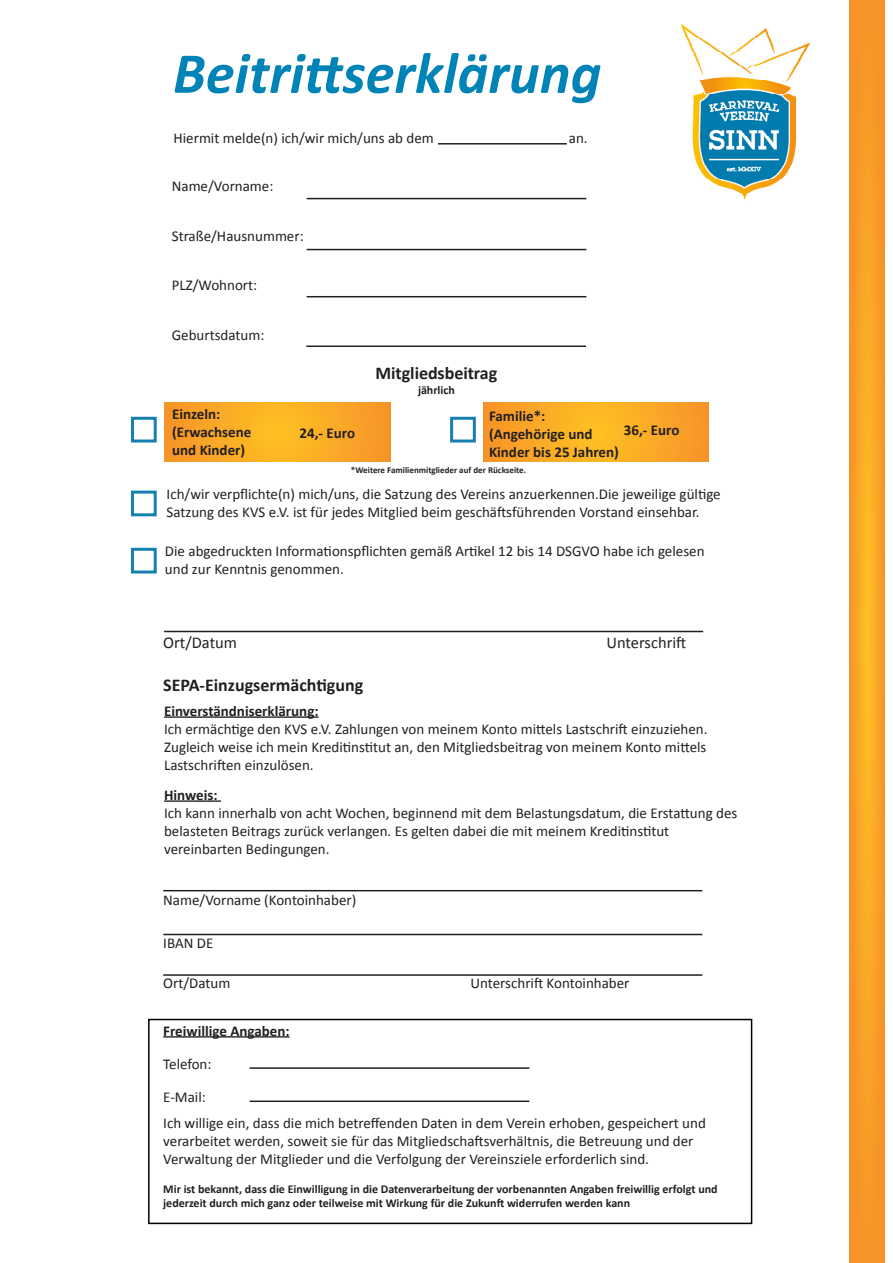
<style>
.page{position:relative;width:893px;height:1263px;background:#fff}
.page>*{position:absolute;margin:0;border:0;box-sizing:border-box;transform-origin:0 0}
.t1{font:italic 700 58.5px "Calibri";color:#0083b6}
.t2{font:700 18px "Calibri";letter-spacing:-.005em;color:#231f20}
.t3{font:16.5px "Calibri";color:#231f20}
.t4{font:15px/18px "Calibri";color:#231f20}
.t5{font:700 15px/18px "Calibri";color:#231f20}
.t6{font:700 12px/14.4px "Calibri";color:#231f20}
.t7{font:700 9px "Calibri";color:#231f20}
</style>
<div class="page">
<svg style="left:483px;top:402px;width:226px;height:59px;background:#f9a926"></svg>
<svg style="left:165px;top:402px;width:226px;height:59px;background:#f9a926"></svg>
<hr style="left:438px;top:143px;width:129px;height:2px;background:#231f20">
<hr style="left:307px;top:198px;width:279px;height:1px;background:#231f20">
<hr style="left:307px;top:249px;width:279px;height:1px;background:#231f20">
<hr style="left:307px;top:296px;width:279px;height:1px;background:#231f20">
<hr style="left:306px;top:345px;width:280px;height:2px;background:#231f20">
<hr style="left:164px;top:631px;width:539px;height:1px;background:#231f20">
<hr style="left:164px;top:716px;width:155px;height:2px;background:#231f20">
<hr style="left:164px;top:800px;width:57px;height:2px;background:#231f20">
<hr style="left:163px;top:890px;width:539px;height:1px;background:#231f20">
<hr style="left:163px;top:934px;width:539px;height:1px;background:#231f20">
<hr style="left:163px;top:974px;width:539px;height:2px;background:#231f20">
<img style="left:681px;top:24px;width:128px;height:176px">
<svg style="left:850px;top:0;width:34px;height:1263px;background:#f8a027"></svg>
<hr style="left:163px;top:1036px;width:127px;height:1px;background:#231f20">
<hr style="left:250px;top:1100px;width:279px;height:2px;background:#231f20">
<hr style="left:250px;top:1067px;width:279px;height:2px;background:#231f20">
<div style="left:131px;top:417px;width:26px;height:25px;background:#fff;border:3px solid #167fb1"></div>
<div style="left:450px;top:417px;width:26px;height:25px;background:#fff;border:3px solid #167fb1"></div>
<div style="left:131px;top:548px;width:26px;height:25px;background:#fff;border:3px solid #167fb1"></div>
<div style="left:131px;top:491px;width:26px;height:25px;background:#fff;border:3px solid #167fb1"></div>
<div style="left:148px;top:1019px;width:604px;height:205px;border:2px solid #000"></div>
<p class="t1" style="left:173px;top:37px;width:430px">Beitrittserklärung</p>
<p class="t4" style="left:174px;top:128px;width:262px">Hiermit melde(n) ich/wir mich/uns ab dem</p>
<p class="t4" style="left:569px;top:128px;width:20px">an.</p>
<p class="t4" style="left:172px;top:176px;width:103px">Name/Vorname:</p>
<p class="t4" style="left:172px;top:226px;width:133px">Straße/Hausnummer:</p>
<p class="t4" style="left:172px;top:275px;width:87px">PLZ/Wohnort:</p>
<p class="t4" style="left:172px;top:325px;width:94px">Geburtsdatum:</p>
<p class="t5" style="left:172px;top:405px;width:50px">Einzeln:</p>
<p class="t5" style="left:172px;top:423px;width:81px">(Erwachsene und Kinder)</p>
<p class="t5" style="left:299px;top:423px;width:57px">24,- Euro</p>
<p class="t2" style="left:376px;top:362px;width:123px">Mitgliedsbeitrag</p>
<p class="t6" style="left:418px;top:382px;width:38px">jährlich</p>
<p class="t5" style="left:489px;top:407px;width:58px">Familie*:</p>
<p class="t5" style="left:489px;top:425px;width:105px">(Angehörige und</p>
<p class="t5" style="left:489px;top:443px;width:131px">Kinder bis 25 Jahren)</p>
<p class="t5" style="left:624px;top:421px;width:57px">36,- Euro</p>
<p class="t7" style="left:351px;top:465px;width:177px">*Weitere Familienmitglieder auf der Rückseite.</p>
<p class="t4" style="left:167px;top:485px;width:556px">Ich/wir verpflichte(n) mich/uns, die Satzung des Vereins anzuerkennen.Die jeweilige gültige<br>Satzung des KVS e.V. ist für jedes Mitglied beim geschäftsführenden Vorstand einsehbar.</p>
<p class="t4" style="left:165px;top:541px;width:541px">Die abgedruckten Informationspflichten gemäß Artikel 12 bis 14 DSGVO habe ich gelesen</p>
<p class="t4" style="left:165px;top:559px;width:180px">und zur Kenntnis genommen.</p>
<p class="t3" style="left:163px;top:632px;width:75px">Ort/Datum</p>
<p class="t3" style="left:606px;top:632px;width:81px">Unterschrift</p>
<p class="t2" style="left:163px;top:674px;width:202px">SEPA-Einzugsermächtigung</p>
<p class="t5" style="left:164px;top:701px;width:156px">Einverständniserklärung:</p>
<p class="t4" style="left:164px;top:719px;width:545px;text-align:justify">Ich ermächtige den KVS e.V. Zahlungen von meinem Konto mittels Lastschrift einzuziehen.<br>Zugleich weise ich mein Kreditinstitut an, den Mitgliedsbeitrag von meinem Konto mittels Lastschriften einzulösen.</p>
<p class="t5" style="left:164px;top:785px;width:55px">Hinweis:</p>
<p class="t4" style="left:164px;top:803px;width:575px">Ich kann innerhalb von acht Wochen, beginnend mit dem Belastungsdatum, die Erstattung des belasteten Beitrags zurück verlangen. Es gelten dabei die mit meinem Kreditinstitut</p>
<p class="t4" style="left:164px;top:839px;width:167px">vereinbarten Bedingungen.</p>
<p class="t4" style="left:163px;top:890px;width:195px">Name/Vorname (Kontoinhaber)</p>
<p class="t4" style="left:163px;top:933px;width:52px">IBAN DE</p>
<p class="t4" style="left:163px;top:974px;width:69px">Ort/Datum</p>
<p class="t4" style="left:471px;top:974px;width:160px">Unterschrift Kontoinhaber</p>
<p class="t5" style="left:163px;top:1021px;width:128px">Freiwillige Angaben:</p>
<p class="t4" style="left:163px;top:1054px;width:50px">Telefon:</p>
<p class="t4" style="left:163px;top:1087px;width:44px">E-Mail:</p>
<p class="t4" style="left:163px;top:1113px;width:544px">Ich willige ein, dass die mich betreffenden Daten in dem Verein erhoben, gespeichert und</p>
<p class="t4" style="left:163px;top:1131px;width:532px">verarbeitet werden, soweit sie für das Mitgliedschaftsverhältnis, die Betreuung und der</p>
<p class="t4" style="left:163px;top:1149px;width:487px">Verwaltung der Mitglieder und die Verfolgung der Vereinsziele erforderlich sind.</p>
<p class="t6" style="left:163px;top:1181px;width:556px">Mir ist bekannt, dass die Einwilligung in die Datenverarbeitung der vorbenannten Angaben freiwillig erfolgt und jederzeit durch mich ganz oder teilweise mit Wirkung für die Zukunft widerrufen werden kann</p>
</div>
